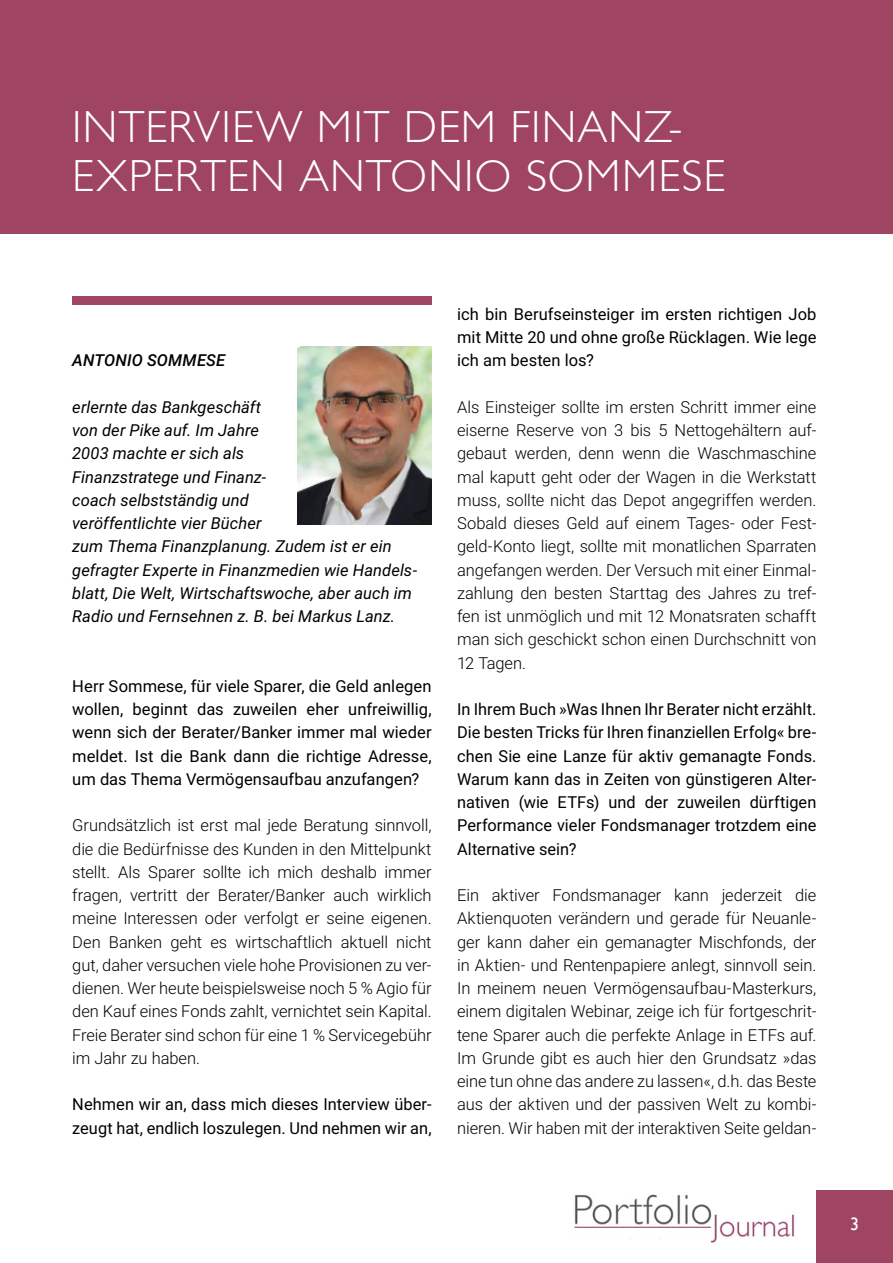
<style>
.page{position:relative;width:893px;height:1263px;background:#fff}
.page>*{position:absolute;margin:0;border:0;box-sizing:border-box;transform-origin:0 0}
.T-Headline{font:300 45px/49.5px "Gill Sans";letter-spacing:.02em;color:#fff}
.t1{font:18px "Gill Sans";color:#fff}
.T-Fließtext_oEZ{font:300 16.5px/23.2px "Roboto";letter-spacing:-.005em;color:#000;text-align:justify}
.T-Fließtext_oEZ-2{font:16.5px/23.2px "Roboto";color:#000;text-align:justify}
.T-Autor_Fließtext{font:italic 16.5px/23.2px "Roboto";letter-spacing:.005em;color:#000}
.T-Autor_Name{font:italic 500 16.5px "Roboto";letter-spacing:.01em;color:#000}
</style>
<div class="page">
<div style="left:816px;top:1191px;width:77px;height:72px;background:#a04463"></div>
<img style="left:574px;top:1194px;width:221px;height:49px">
<div style="left:572px;top:1228px;width:141px;height:10px;background:#fff"></div>
<div style="left:0;top:0;width:893px;height:234px;background:#a04463"></div>
<img style="left:298px;top:346px;width:134px;height:178px">
<div style="left:72px;top:297px;width:360px;height:8px;background:#a04463"></div>
<p class="T-Headline" style="left:72px;top:100px;width:655px">INTERVIEW MIT DEM FINANZ-<br>EXPERTEN ANTONIO SOMMESE</p>
<p class="T-Autor_Name" style="left:72px;top:349px;width:155px">ANTONIO SOMMESE</p>
<p class="T-Autor_Fließtext" style="left:72px;top:395px;width:346px">erlernte das Bankgeschäft<br>von der Pike auf. Im Jahre<br>2003 machte er sich als<br>Finanzstratege und Finanz-<br>coach selbstständig und<br>veröffentlichte vier Bücher<br>zum Thema Finanzplanung. Zudem ist er ein gefragter Experte in Finanzmedien wie Handels&shy;blatt, Die Welt, Wirtschaftswoche, aber auch im Radio und Fernsehnen z. B. bei Markus Lanz.</p>
<p class="T-Fließtext_oEZ-2" style="left:72px;top:674px;width:361px">Herr Sommese, für viele Sparer, die Geld anlegen wollen, beginnt das zuweilen eher unfreiwillig, wenn sich der Berater/Banker immer mal wieder meldet. Ist die Bank dann die richtige Adresse, um das Thema Vermögensaufbau anzufangen?</p>
<p class="T-Fließtext_oEZ" style="left:72px;top:813px;width:361px">Grundsätzlich ist erst mal jede Beratung sinnvoll, die die Bedürfnisse des Kunden in den Mittelpunkt stellt. Als Sparer sollte ich mich deshalb immer fragen, vertritt der Berater/Banker auch wirklich meine Interessen oder verfolgt er seine eigenen.<br>Den Banken geht es wirtschaftlich aktuell nicht gut, daher versuchen viele hohe Provisionen zu ver&shy;dienen. Wer heute beispielsweise noch 5 % Agio für den Kauf eines Fonds zahlt, vernichtet sein Kapital.<br>Freie Berater sind schon für eine 1 % Servicegebühr im Jahr zu haben.</p>
<p class="T-Fließtext_oEZ-2" style="left:72px;top:1092px;width:361px">Nehmen wir an, dass mich dieses Interview über&shy;zeugt hat, endlich loszulegen. Und nehmen wir an,</p>
<p class="T-Fließtext_oEZ-2" style="left:457px;top:302px;width:361px">ich bin Berufseinsteiger im ersten richtigen Job mit Mitte 20 und ohne große Rücklagen. Wie lege ich am besten los?</p>
<p class="T-Fließtext_oEZ" style="left:457px;top:395px;width:361px">Als Einsteiger sollte im ersten Schritt immer eine eiserne Reserve von 3 bis 5 Nettogehältern auf&shy;gebaut werden, denn wenn die Waschmaschine mal kaputt geht oder der Wagen in die Werkstatt muss, sollte nicht das Depot angegriffen werden.<br>Sobald dieses Geld auf einem Tages- oder Fest&shy;geld-Konto liegt, sollte mit monatlichen Sparraten angefangen werden. Der Versuch mit einer Einmal&shy;zahlung den besten Starttag des Jahres zu tref&shy;fen ist unmöglich und mit 12 Monatsraten schafft man sich geschickt schon einen Durchschnitt von 12 Tagen.</p>
<p class="T-Fließtext_oEZ-2" style="left:457px;top:697px;width:361px">In Ihrem Buch »Was Ihnen Ihr Berater nicht erzählt.<br>Die besten Tricks für Ihren finanziellen Erfolg« bre&shy;chen Sie eine Lanze für aktiv gemanagte Fonds.<br>Warum kann das in Zeiten von günstigeren Alter&shy;nativen (wie ETFs) und der zuweilen dürftigen Performance vieler Fondsmanager trotzdem eine Alternative sein?</p>
<p class="T-Fließtext_oEZ" style="left:457px;top:883px;width:361px">Ein aktiver Fondsmanager kann jederzeit die Aktienquoten verändern und gerade für Neuanle&shy;ger kann daher ein gemanagter Mischfonds, der in Aktien- und Rentenpapiere anlegt, sinnvoll sein.<br>In meinem neuen Vermögensaufbau-Masterkurs, einem digitalen Webinar, zeige ich für fortgeschrit&shy;tene Sparer auch die perfekte Anlage in ETFs auf.<br>Im Grunde gibt es auch hier den Grundsatz »das eine tun ohne das andere zu lassen«, d.h. das Beste aus der aktiven und der passiven Welt zu kombi&shy;nieren. Wir haben mit der interaktiven Seite geldan-</p>
<p class="t1" style="left:850px;top:1213px;width:10px">3</p>
</div>
